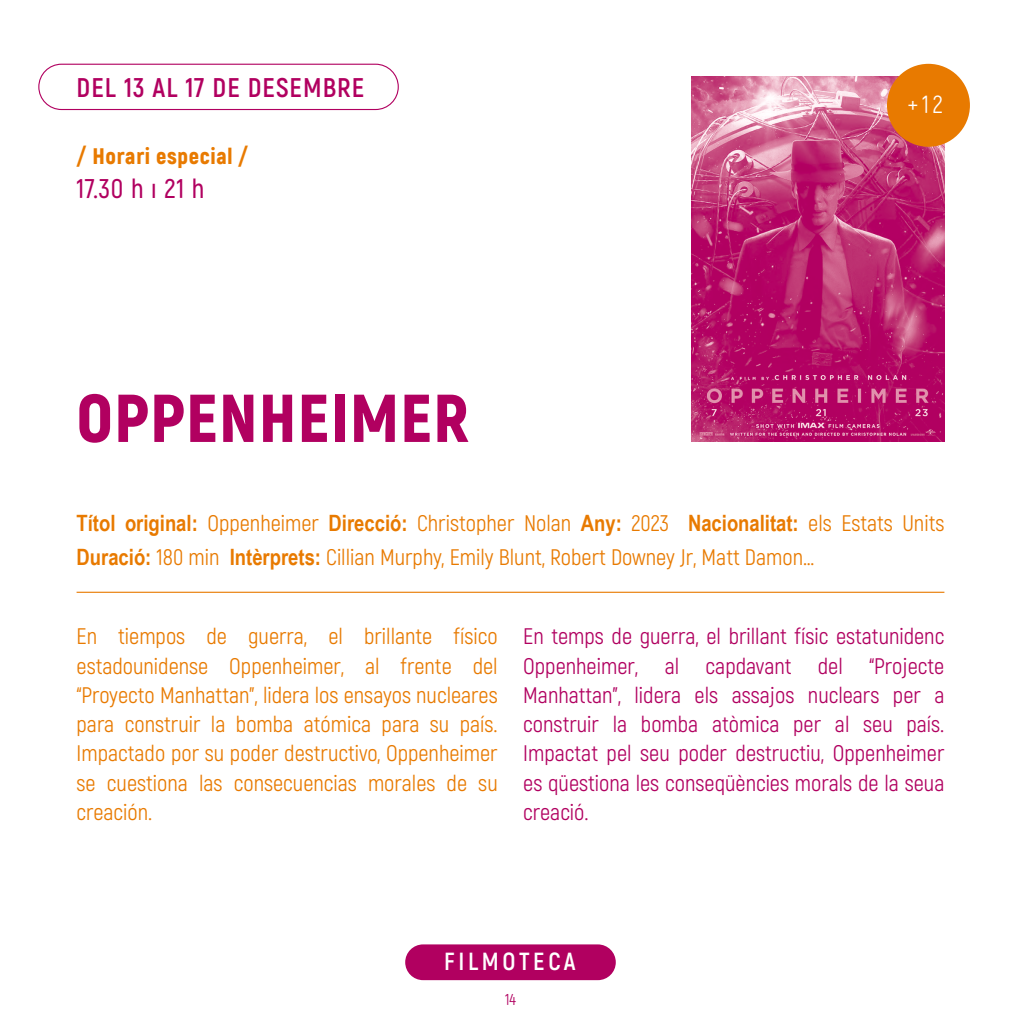
<style>
.page{position:relative;width:1021px;height:1021px;background:#fff}
.page>*{position:absolute;margin:0;border:0;box-sizing:border-box;transform-origin:0 0}
.t1{font:900 67.5px "Akrobat";letter-spacing:.02em;color:#b10060}
.t2{font:700 27px "Akrobat";letter-spacing:.04em;color:#b10060}
.t3{font:600 27px "Akrobat";color:#b10060}
.t4{font:700 24.75px "Akrobat";letter-spacing:.15em;color:#fff}
.t5{font:24.75px "Akrobat";color:#fff}
.t6{font:22.5px/29.2px "Akrobat";color:#e87a00;text-align:justify}
.t7{font:22.5px/29.2px "Akrobat";color:#b10060;text-align:justify}
.t8{font:900 22.5px "Akrobat";letter-spacing:.03em;color:#e87a00}
.t9{font:15.75px "Akrobat";color:#b10060}
.s1{font-family:"Arial Narrow";font-weight:700}
</style>
<div class="page">
<img style="left:691px;top:77px;width:253px;height:365px">
<div style="left:405px;top:944px;width:210px;height:36px;background:#b10060;border-radius:18px"></div>
<div style="left:887px;top:64px;width:82px;height:83px;background:#e87a00;border-radius:50%"></div>
<hr style="left:77px;top:591px;width:867px;height:2px;background:#e87a00">
<div style="left:38px;top:64px;width:361px;height:46px;border:1px solid #b10060;border-radius:23px"></div>
<p class="t2" style="left:77px;top:70px;width:289px">DEL 13 AL 17 DE DESEMBRE</p>
<p class="t8" style="left:77px;top:142px;width:173px">/ Horari especial /</p>
<p class="t3" style="left:77px;top:172px;width:129px">17.30 h ı 21 h</p>
<p class="t1" style="left:77px;top:374px;width:394px">OPPENHEIMER</p>
<p class="t5" style="left:907px;top:90px;width:37px">+12</p>
<p class="t6" style="left:77px;top:506px;width:869px;line-height:33.8px"><span class="s1">Títol original:</span> Oppenheimer <span class="s1">Direcció:</span> Christopher Nolan <span class="s1">Any:</span> 2023 <span class="s1">Nacionalitat:</span> els Estats Units<br><span class="s1">Duració:</span> 180 min <span class="s1">Intèrprets:</span> Cillian Murphy, Emily Blunt, Robert Downey Jr, Matt Damon…</p>
<p class="t6" style="left:77px;top:622px;width:422px">En tiempos de guerra, el brillante físico estadounidense Oppenheimer, al frente del “Proyecto Manhattan”, lidera los ensayos nucleares para construir la bomba atómica para su país.<br>Impactado por su poder destructivo, Oppenheimer se cuestiona las consecuencias morales de su creación.</p>
<p class="t7" style="left:523px;top:622px;width:422px">En temps de guerra, el brillant físic estatunidenc Oppenheimer, al capdavant del “Projecte Manhattan”, lidera els assajos nuclears per a construir la bomba atòmica per al seu país.<br>Impactat pel seu poder destructiu, Oppenheimer es qüestiona les conseqüències morals de la seua creació.</p>
<p class="t4" style="left:444px;top:946px;width:133px">FILMOTECA</p>
<p class="t9" style="left:505px;top:989px;width:12px">14</p>
</div>
